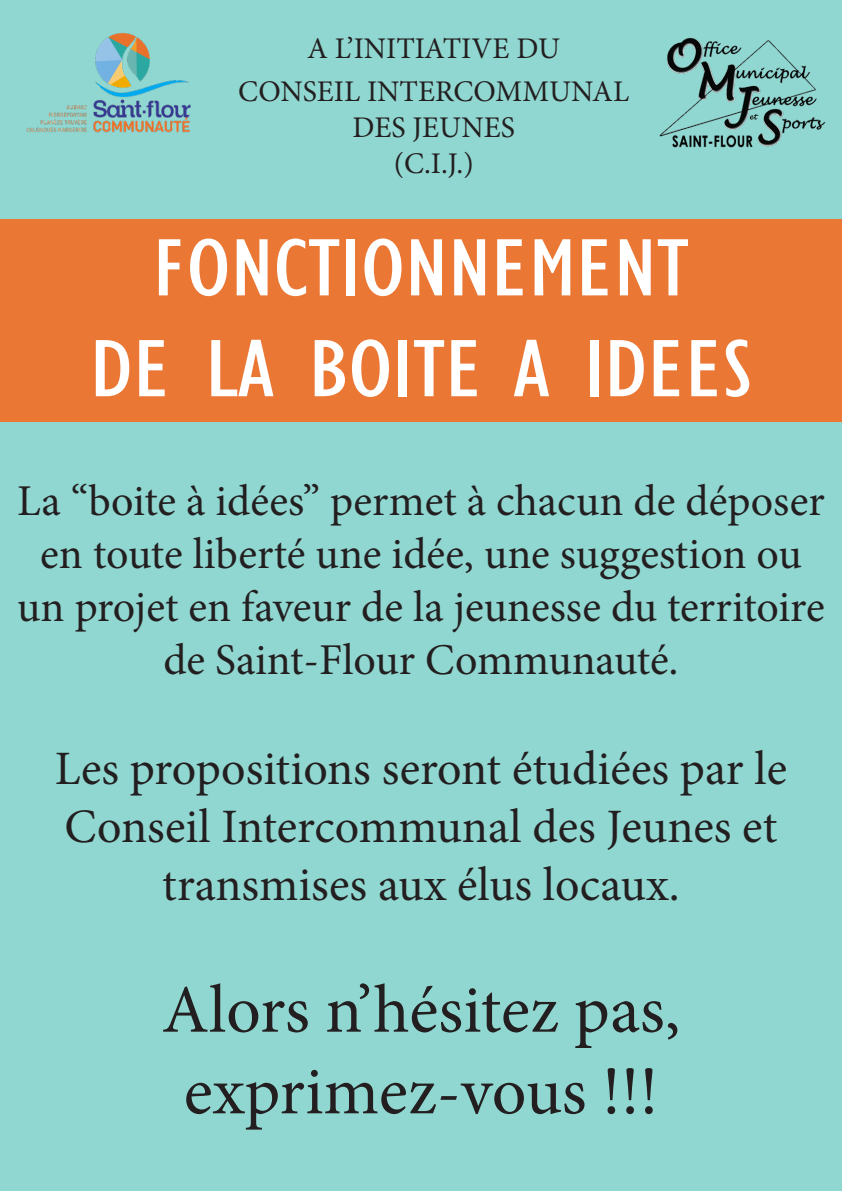
<style>
.page{position:relative;width:842px;height:1191px;background:#91d7d1}
.page>*{position:absolute;margin:0;border:0;box-sizing:border-box;transform-origin:0 0}
.t1{font:condensed 84px "Gill Sans";color:#fff;scale:1.23 1}
.t2{font:68px "Minion Pro";color:#231f20}
.t3{font:48px/57.6px "Minion Pro";color:#231f20;text-align:center}
.t4{font:44px/52.8px "Minion Pro";color:#231f20;text-align:center}
.t5{font:30px "Minion Pro";color:#231f20}
</style>
<div class="page">
<div style="left:0;top:219px;width:842px;height:202px;background:#eb7735"></div>
<img style="left:0;top:0;width:225px;height:174px">
<img style="left:645px;top:30px;width:197px;height:140px">
<p class="t5" style="left:307px;top:28px;width:255px">A L’INITIATIVE DU</p>
<p class="t5" style="left:238px;top:71px;width:392px">CONSEIL INTERCOMMUNAL</p>
<p class="t5" style="left:353px;top:107px;width:164px">DES JEUNES</p>
<p class="t5" style="left:394px;top:143px;width:82px">(C.I.J.)</p>
<p class="t1" style="left:153px;top:218px;width:437px">FONCTIONNEMENT</p>
<p class="t1" style="left:90px;top:319px;width:540px">DE LA BOITE A IDEES</p>
<p class="t4" style="left:17px;top:475px;width:809px">La “boite à idées” permet à chacun de déposer en toute liberté une idée, une suggestion ou un projet en faveur de la jeunesse du territoire de Saint-Flour Communauté.</p>
<p class="t3" style="left:55px;top:740px;width:734px">Les propositions seront étudiées par le<br>Conseil Intercommunal des Jeunes et transmises aux élus locaux.</p>
<p class="t2" style="left:162px;top:964px;width:520px">Alors n’hésitez pas,</p>
<p class="t2" style="left:184px;top:1046px;width:476px">exprimez-vous !!!</p>
</div>
